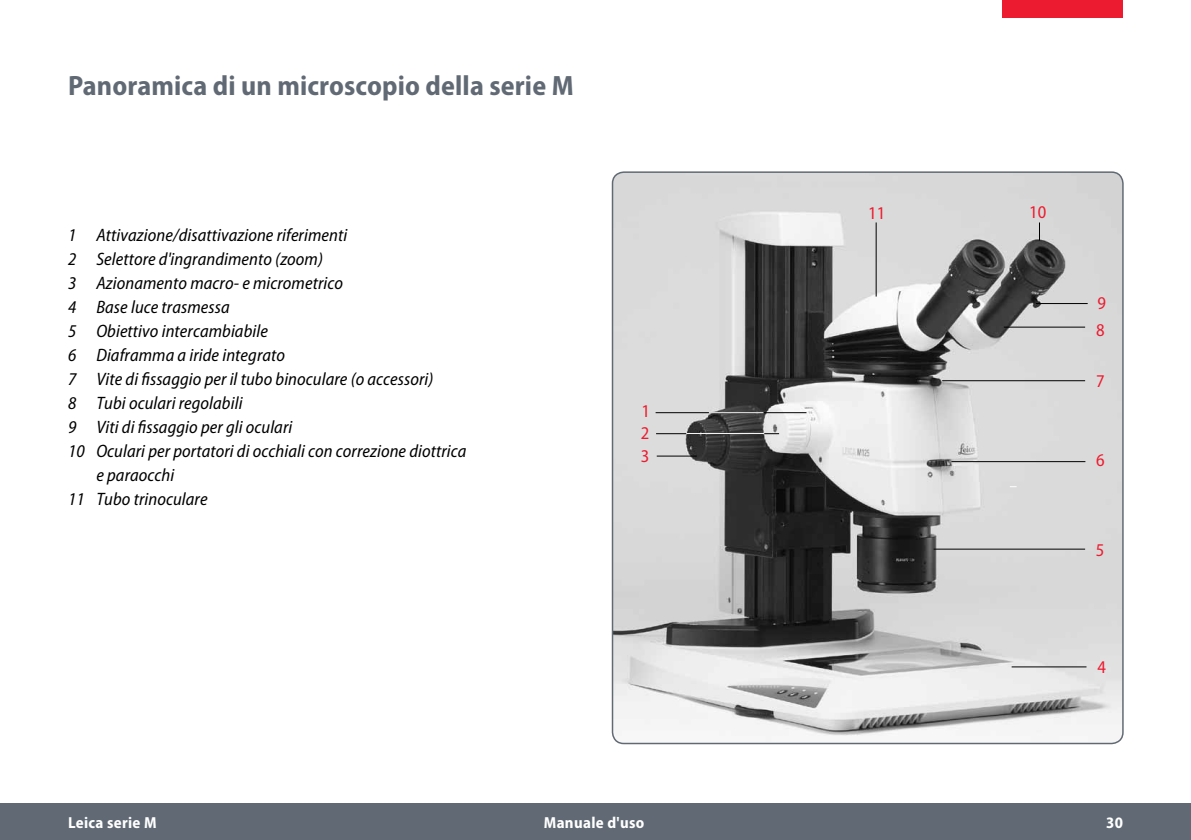
<style>
.page{position:relative;width:1191px;height:840px;background:#fff}
.page>*{position:absolute;margin:0;border:0;box-sizing:border-box;transform-origin:0 0}
.t1{font:700 semi-condensed 28px "Myriad Pro";letter-spacing:.005em;color:#616a74}
.t2{font:italic semi-condensed 18px "Myriad Pro";letter-spacing:.005em;color:#000}
.t3{font:semi-condensed 18px/21.6px "Myriad Pro";color:#ed1b2f}
.t4{font:700 semi-condensed 16px "Myriad Pro";letter-spacing:.02em;color:#fff}
</style>
<div class="page">
<div style="left:0;top:803px;width:1191px;height:36px;background:#616a74"></div>
<div style="left:1002px;top:0;width:121px;height:17px;background:#ed1b2f"></div>
<img style="left:612px;top:172px;width:511px;height:571px">
<div style="left:612px;top:171px;width:511px;height:572px;border:2px solid #616a74;border-radius:11px"></div>
<svg style="left:1039px;top:222px;width:1px;height:18px"></svg>
<hr style="left:656px;top:433px;width:123px;height:1px;background:#000">
<hr style="left:942px;top:380px;width:143px;height:1px;background:#000">
<hr style="left:1003px;top:326px;width:82px;height:1px;background:#000">
<hr style="left:1035px;top:303px;width:52px;height:1px;background:#000">
<hr style="left:951px;top:461px;width:134px;height:1px;background:#000">
<hr style="left:933px;top:548px;width:152px;height:1px;background:#000">
<hr style="left:686px;top:433px;width:78px;height:1px;background:#fff">
<hr style="left:655px;top:412px;width:151px;height:1px;background:#000">
<hr style="left:875px;top:222px;width:1px;height:74px;background:#000">
<hr style="left:657px;top:455px;width:40px;height:1px;background:#000">
<hr style="left:709px;top:412px;width:54px;height:1px;background:#fff">
<hr style="left:1011px;top:666px;width:75px;height:1px;background:#000">
<h1 class="t1" style="left:68px;top:70px;width:507px">Panoramica di un microscopio della serie M</h1>
<p class="t2" style="left:68px;top:225px;width:281px">1 Attivazione/disattivazione riferimenti</p>
<p class="t2" style="left:68px;top:249px;width:256px">2 Selettore d'ingrandimento (zoom)</p>
<p class="t2" style="left:68px;top:273px;width:276px">3 Azionamento macro- e micrometrico</p>
<p class="t2" style="left:68px;top:297px;width:163px">4 Base luce trasmessa</p>
<p class="t2" style="left:68px;top:321px;width:201px">5 Obiettivo intercambiabile</p>
<p class="t2" style="left:68px;top:345px;width:218px">6 Diaframma a iride integrato</p>
<p class="t2" style="left:68px;top:369px;width:367px">7 Vite di fissaggio per il tubo binoculare (o accessori)</p>
<p class="t2" style="left:68px;top:393px;width:176px">8 Tubi oculari regolabili</p>
<p class="t2" style="left:68px;top:417px;width:226px">9 Viti di fissaggio per gli oculari</p>
<p class="t2" style="left:68px;top:441px;width:400px">10 Oculari per portatori di occhiali con correzione diottrica</p>
<p class="t2" style="left:96px;top:465px;width:79px">e paraocchi</p>
<p class="t2" style="left:68px;top:489px;width:141px">11 Tubo trinoculare</p>
<p class="t3" style="left:641px;top:400px;width:11px">1<br>2</p>
<p class="t3" style="left:641px;top:445px;width:10px">3</p>
<p class="t3" style="left:868px;top:203px;width:19px">11</p>
<p class="t3" style="left:1029px;top:202px;width:19px">10</p>
<p class="t3" style="left:1097px;top:292px;width:10px">9</p>
<p class="t3" style="left:1096px;top:319px;width:10px">8</p>
<p class="t3" style="left:1096px;top:371px;width:10px">7</p>
<p class="t3" style="left:1096px;top:449px;width:10px">6</p>
<p class="t3" style="left:1096px;top:538px;width:10px">5</p>
<p class="t3" style="left:1097px;top:656px;width:10px">4</p>
<p class="t4" style="left:68px;top:813px;width:90px">Leica serie M</p>
<p class="t4" style="left:544px;top:813px;width:102px">Manuale d'uso</p>
<p class="t4" style="left:1106px;top:813px;width:18px">30</p>
</div>
